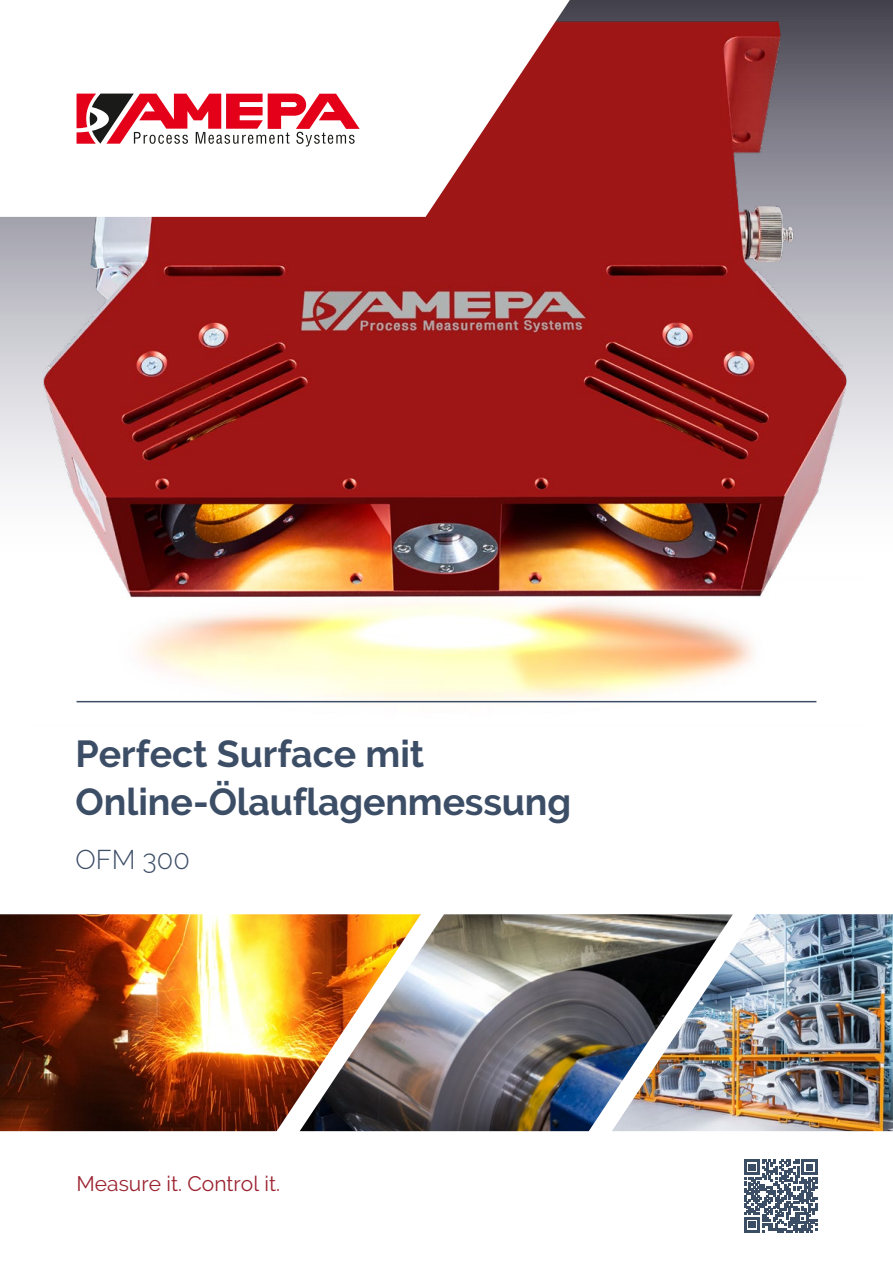
<style>
.page{position:relative;width:893px;height:1263px;background:#fff}
.page>*{position:absolute;margin:0;border:0;box-sizing:border-box;transform-origin:0 0}
.t1{font:700 37.5px/48px "Raleway";color:#3c4d66}
.t2{font:300 27px "Raleway";color:#3c4d66}
.t3{font:21px "Raleway";color:#9c2431}
</style>
<div class="page">
<svg style="left:0;top:0;width:893px;height:485px;background:#b4b3bb"></svg>
<img style="left:27px;top:0;width:838px;height:703px">
<hr style="left:77px;top:701px;width:739px;height:1px;background:#3c4d66">
<img style="left:0;top:914px;width:300px;height:217px">
<img style="left:733px;top:914px;width:160px;height:217px">
<img style="left:300px;top:914px;width:433px;height:217px">
<svg style="left:0;top:0;width:570px;height:217px"></svg>
<svg style="left:77px;top:94px;width:283px;height:53px"></svg>
<svg style="left:744px;top:1159px;width:73px;height:73px"></svg>
<p class="t1" style="left:75px;top:730px;width:497px">Perfect Surface mit<br>Online-Ölauflagenmessung</p>
<p class="t2" style="left:75px;top:843px;width:116px">OFM 300</p>
<p class="t3" style="left:77px;top:1171px;width:205px">Measure it. Control it.</p>
</div>
